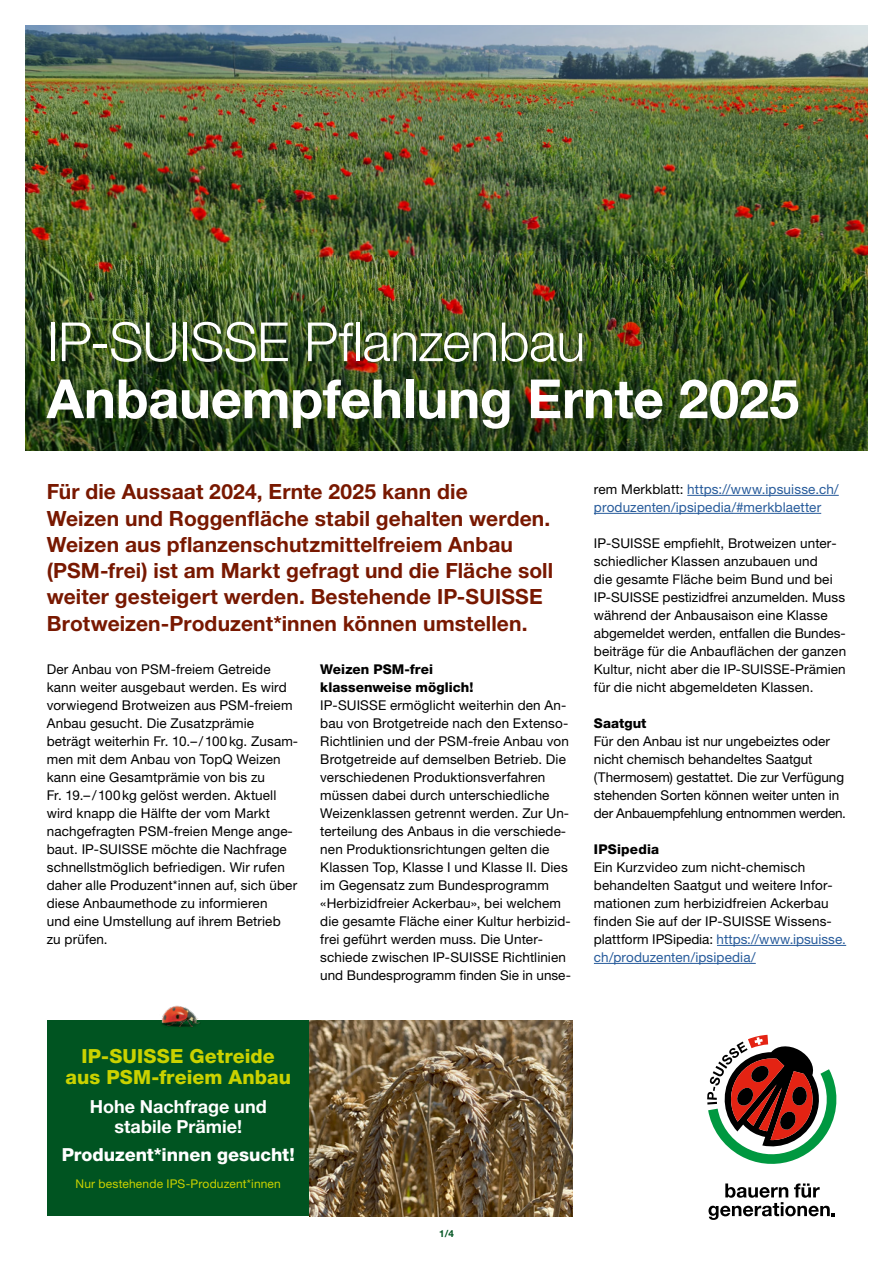
<style>
.page{position:relative;width:893px;height:1263px;background:#fff}
.page>*{position:absolute;margin:0;border:0;box-sizing:border-box;transform-origin:0 0}
.t1{font:700 54px "Helvetica Neue LT Std";letter-spacing:-.005em;color:#fff}
.t2{font:300 54px "Helvetica Neue LT Std";letter-spacing:-.01em;color:#fff}
.t3{font:700 21px/26.2px "Helvetica Neue LT Std";letter-spacing:.005em;color:#781800}
.t4{font:800 19.5px/21px "Helvetica Neue LT Std";letter-spacing:.005em;color:#cad200;text-align:center}
.t5{font:700 18px/20.2px "Helvetica Neue LT Std";letter-spacing:.005em;color:#fff;text-align:center}
.t6{font:800 18px "Helvetica Neue LT Std";letter-spacing:-.005em;color:#fff}
.t7{font:13.5px/18px "Helvetica Neue LT Std";letter-spacing:.01em;color:#000}
.t8{font:13.5px/18px "Helvetica Neue LT Std";letter-spacing:.01em;color:#275b9b}
.t9{font:800 13.5px/18px "Helvetica Neue LT Std";letter-spacing:.005em;color:#000}
.t10{font:12px "Helvetica Neue LT Std";letter-spacing:.01em;color:#cad200}
.t11{font:700 9.75px "Helvetica Neue LT Std";color:#005421}
.s1{color:#000}
.s2{color:#275b9b}
</style>
<div class="page">
<img style="left:26px;top:26px;width:841px;height:229px">
<img style="left:26px;top:255px;width:841px;height:195px">
<hr style="left:687px;top:495px;width:152px;height:1px;background:#275b9b">
<hr style="left:594px;top:513px;width:227px;height:1px;background:#275b9b">
<hr style="left:717px;top:945px;width:129px;height:1px;background:#275b9b">
<hr style="left:594px;top:963px;width:162px;height:1px;background:#275b9b">
<svg style="left:708px;top:1183px;width:127px;height:37px"></svg>
<svg style="left:707px;top:1035px;width:130px;height:129px"></svg>
<div style="left:47px;top:1020px;width:263px;height:196px;background:#005421"></div>
<img style="left:310px;top:1020px;width:263px;height:196px">
<img style="left:161px;top:1005px;width:39px;height:22px">
<h1 class="t2" style="left:47px;top:309px;width:540px">IP-SUISSE Pflanzenbau</h1>
<h1 class="t1" style="left:47px;top:365px;width:754px">Anbauempfehlung Ernte 2025</h1>
<p class="t3" style="left:47px;top:478px;width:508px">Für die Aussaat 2024, Ernte 2025 kann die<br>Weizen und Roggenfläche stabil gehalten werden.<br>Weizen aus pflanzenschutzmittelfreiem Anbau (PSM-frei) ist am Markt gefragt und die Fläche soll weiter gesteigert werden. Bestehende IP-SUISSE Brotweizen-Produzent*innen können umstellen.</p>
<p class="t7" style="left:47px;top:660px;width:253px">Der Anbau von PSM-freiem Getreide kann weiter ausgebaut werden. Es wird vorwiegend Brotweizen aus PSM-freiem Anbau gesucht. Die Zusatzprämie beträgt weiterhin Fr. 10.– /100kg. Zusam&shy;men mit dem Anbau von TopQ Weizen kann eine Gesamtprämie von bis zu<br>Fr. 19.–/100kg gelöst werden. Aktuell wird knapp die Hälfte der vom Markt nachgefragten PSM-freien Menge ange&shy;baut. IP-SUISSE möchte die Nachfrage schnellstmöglich befriedigen. Wir rufen daher alle Produzent*innen auf, sich über diese Anbaumethode zu informieren<br>und eine Umstellung auf ihrem Betrieb<br>zu prüfen.</p>
<p class="t9" style="left:320px;top:660px;width:155px">Weizen PSM-frei klassenweise möglich!</p>
<p class="t7" style="left:320px;top:696px;width:252px">IP-SUISSE ermöglicht weiterhin den An&shy;bau von Brotgetreide nach den Extenso-Richtlinien und der PSM-freie Anbau von Brotgetreide auf demselben Betrieb. Die verschiedenen Produktionsverfahren müssen dabei durch unterschiedliche Weizenklassen getrennt werden. Zur Un&shy;terteilung des Anbaus in die verschiede&shy;nen Produktionsrichtungen gelten die Klassen Top, Klasse I und Klasse II. Dies im Gegensatz zum Bundesprogramm «Herbizidfreier Ackerbau», bei welchem die gesamte Fläche einer Kultur herbizid&shy;frei geführt werden muss. Die Unter&shy;schiede zwischen IP-SUISSE Richtlinien und Bundesprogramm finden Sie in unse-</p>
<p class="t8" style="left:594px;top:480px;width:246px"><span class="s1">rem Merkblatt:</span> https://www.ipsuisse.ch/ produzenten/ipsipedia/#merkblaetter</p>
<p class="t7" style="left:594px;top:534px;width:254px">IP-SUISSE empfiehlt, Brotweizen unter&shy;schiedlicher Klassen anzubauen und<br>die gesamte Fläche beim Bund und bei IP-SUISSE pestizidfrei anzumelden. Muss während der Anbausaison eine Klasse abgemeldet werden, entfallen die Bundes&shy;beiträge für die Anbauflächen der ganzen Kultur, nicht aber die IP-SUISSE-Prämien für die nicht abgemeldeten Klassen.</p>
<p class="t9" style="left:594px;top:714px;width:54px">Saatgut</p>
<p class="t7" style="left:594px;top:732px;width:254px">Für den Anbau ist nur ungebeiztes oder nicht chemisch behandeltes Saatgut (Thermosem) gestattet. Die zur Verfügung stehenden Sorten können weiter unten in der Anbauempfehlung entnommen werden.</p>
<p class="t9" style="left:594px;top:840px;width:67px">IPSipedia</p>
<p class="t7" style="left:594px;top:858px;width:253px">Ein Kurzvideo zum nicht-chemisch behandelten Saatgut und weitere Infor&shy;mationen zum herbizidfreien Ackerbau finden Sie auf der IP-SUISSE Wissens&shy;plattform IPSipedia: <span class="s2">https://www.ipsuisse. ch/produzenten/ipsipedia/</span></p>
<h3 class="t4" style="left:66px;top:1045px;width:227px">IP-SUISSE Getreide aus PSM-freiem Anbau</h3>
<h3 class="t5" style="left:90px;top:1096px;width:179px">Hohe Nachfrage und stabile Prämie!</h3>
<h3 class="t6" style="left:62px;top:1144px;width:234px">Produzent*innen gesucht!</h3>
<p class="t10" style="left:76px;top:1176px;width:207px">Nur bestehende IPS-Produzent*innen</p>
<p class="t11" style="left:439px;top:1228px;width:16px">1/4</p>
</div>
